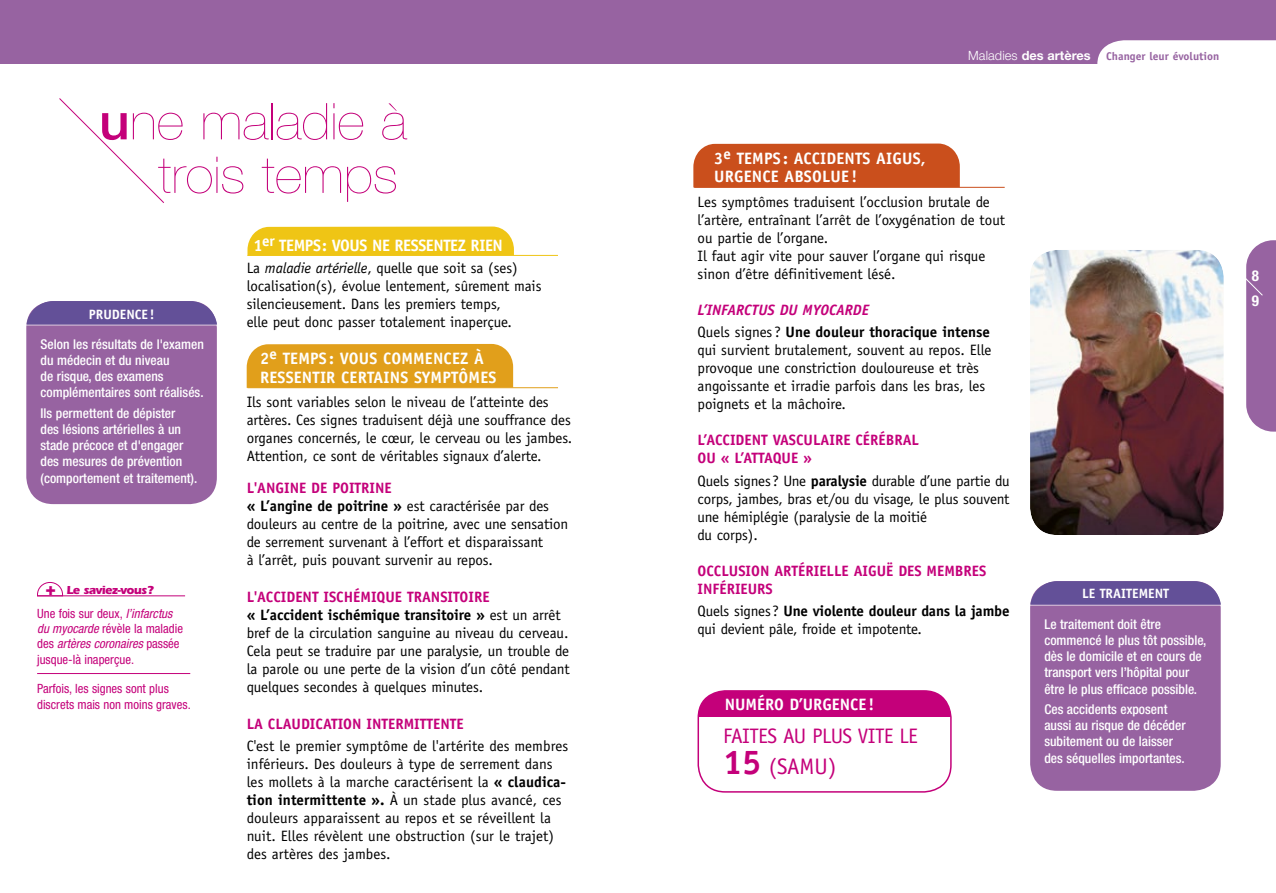
<style>
.page{position:relative;width:1276px;height:893px;background:#fff}
.page>*{position:absolute;margin:0;border:0;box-sizing:border-box;transform-origin:0 0}
.t1{font:200 50.7px/53.6px "Helvetica Neue";color:#c4007a;text-align:right;scale:1.06 1}
.t2{font:22.5px "Officina Sans";color:#c4007a}
.t3{font:21px "Officina Sans";letter-spacing:-.025em;color:#c4007a}
.t4{font:700 16.5px/19.8px "Officina Sans";letter-spacing:.01em;color:#fff}
.t5{font:700 16.5px "Officina Sans";letter-spacing:-.025em;color:#fff}
.t6{font:15px/18px "Officina Sans";letter-spacing:-.005em;color:#000}
.t7{font:700 15px/18px "Officina Sans";color:#c4007a}
.t8{font:700 15px/22.2px "Officina Sans";color:#000}
.t9{font:700 condensed 15px/25.5px "Helvetica Neue";color:#fff}
.t10{font:500 condensed 13.5px/16.2px "Helvetica Neue";color:#fff}
.t11{font:700 13.5px "Officina Sans";color:#fff}
.t12{font:condensed 12.75px/15.3px "Helvetica Neue";color:#c4007a}
.t13{font:700 12px "Itc Eras";letter-spacing:-.05em;color:#c4007a}
.t14{font:700 11.25px "Officina Sans";color:#9763a1}
.s1{font-weight:500}
.s2{font-family:"Helvetica Neue";font-weight:800;font-size:17.55px}
.s3{font-style:italic}
.s4{font-weight:700;color:#c4007a}
.s5{font-weight:700}
.s6{font-family:"Helvetica Neue";font-weight:300;font-size:12.75px;color:#fff}
.s7{font-family:"Helvetica Neue";font-size:12.75px;color:#fff}
.s8{font-style:italic;color:#c4007a}
.s9{font-weight:400}
.s10{font-weight:700;font-size:34.5px}
</style>
<div class="page">
<div style="left:0;top:0;width:638px;height:64px;background:#9763a1"></div>
<svg style="left:59px;top:98px;width:105px;height:105px"></svg>
<svg style="left:37px;top:582px;width:26px;height:15px"></svg>
<hr style="left:37px;top:595px;width:148px;height:1px;background:#c4007a">
<hr style="left:37px;top:673px;width:153px;height:1px;background:#c4007a">
<div style="left:26px;top:301px;width:191px;height:203px;background:#9763a1;border-radius:27px"></div>
<hr style="left:23px;top:324px;width:208px;height:1px;background:#fff">
<svg style="left:27px;top:301px;width:190px;height:24px;background:#6e5c9f"></svg>
<hr style="left:247px;top:387px;width:311px;height:1px;background:#e19f1b">
<div style="left:247px;top:344px;width:266px;height:44px;background:#e19f1b"></div>
<hr style="left:247px;top:255px;width:311px;height:1px;background:#efc515">
<div style="left:247px;top:227px;width:267px;height:29px;background:#efc515"></div>
<div style="left:638px;top:0;width:638px;height:64px;background:#9763a1"></div>
<svg style="left:1246px;top:240px;width:30px;height:192px;background:#9e6da7"></svg>
<svg style="left:1097px;top:40px;width:179px;height:24px;background:#faf8fa"></svg>
<div style="left:698px;top:691px;width:253px;height:25px;background:#c4007a"></div>
<div style="left:697px;top:690px;width:254px;height:103px;border:2px solid #c4007a;border-radius:27px"></div>
<div style="left:1030px;top:581px;width:190px;height:210px;background:#9763a1;border-radius:27px"></div>
<hr style="left:1026px;top:605px;width:209px;height:1px;background:#fff">
<svg style="left:1030px;top:581px;width:191px;height:24px;background:#6f5d9f"></svg>
<img style="left:1030px;top:250px;width:193px;height:285px">
<hr style="left:694px;top:187px;width:310px;height:1px;background:#ca4f1c">
<div style="left:693px;top:144px;width:267px;height:43px;background:#ca4f1c"></div>
<h1 class="t1" style="left:99px;top:94px;width:292px"><span class="s1">u</span>ne maladie à trois temps</h1>
<p class="t11" style="left:89px;top:306px;width:67px">PRUDENCE !</p>
<p class="t10" style="left:41px;top:336px;width:165px">Selon les résultats de l'examen du médecin et du niveau<br>de risque, des examens complémentaires sont réalisés.</p>
<p class="t10" style="left:41px;top:405px;width:158px">Ils permettent de dépister<br>des lésions artérielles à un stade précoce et d'engager des mesures de prévention (comportement et traitement).</p>
<p class="t13" style="left:46px;top:583px;width:110px"><span class="s2">+</span> Le saviez-vous ?</p>
<p class="t12" style="left:37px;top:606px;width:147px">Une fois sur deux, <span class="s3">l’infarctus du myocarde</span> révèle la maladie des <span class="s3">artères coronaires</span> passée jusque-là inaperçue.</p>
<p class="t12" style="left:37px;top:681px;width:155px">Parfois, les signes sont plus discrets mais non moins graves.</p>
<p class="t5" style="left:253px;top:235px;width:251px">1<sup>er</sup> TEMPS : VOUS NE RESSENTEZ RIEN</p>
<p class="t6" style="left:247px;top:259px;width:296px">La <span class="s3">maladie artérielle</span>, quelle que soit sa (ses) localisation(s), évolue lentement, sûrement mais silencieusement. Dans les premiers temps,<br>elle peut donc passer totalement inaperçue.</p>
<p class="t4" style="left:260px;top:348px;width:238px">2<sup>e</sup> TEMPS : VOUS COMMENCEZ À<br>RESSENTIR CERTAINS SYMPTÔMES</p>
<p class="t6" style="left:247px;top:393px;width:327px">Ils sont variables selon le niveau de l’atteinte des artères. Ces signes traduisent déjà une souffrance des organes concernés, le cœur, le cerveau ou les jambes.<br>Attention, ce sont de véritables signaux d’alerte.</p>
<p class="t6" style="left:247px;top:479px;width:323px"><span class="s4">L'ANGINE DE POITRINE<br></span><span class="s5">« L’angine de poitrine »</span> est caractérisée par des douleurs au centre de la poitrine, avec une sensation de serrement survenant à l’effort et disparaissant<br>à l’arrêt, puis pouvant survenir au repos.</p>
<p class="t6" style="left:247px;top:588px;width:324px"><span class="s4">L'ACCIDENT ISCHÉMIQUE TRANSITOIRE<br></span><span class="s5">« L’accident ischémique transitoire »</span> est un arrêt bref de la circulation sanguine au niveau du cerveau.<br>Cela peut se traduire par une paralysie, un trouble de la parole ou une perte de la vision d’un côté pendant quelques secondes à quelques minutes.</p>
<p class="t7" style="left:247px;top:714px;width:218px">LA CLAUDICATION INTERMITTENTE</p>
<p class="t6" style="left:247px;top:737px;width:323px">C'est le premier symptôme de l'artérite des membres inférieurs. Des douleurs à type de serrement dans les mollets à la marche caractérisent la <span class="s5">« claudica&shy;tion intermittente ».</span> À un stade plus avancé, ces douleurs apparaissent au repos et se réveillent la nuit. Elles révèlent une obstruction (sur le trajet) des artères des jambes.</p>
<p class="t14" style="left:968px;top:49px;width:253px"><span class="s6">Maladies</span> <span class="s7">des artères</span> Changer leur évolution</p>
<p class="t4" style="left:714px;top:150px;width:213px;line-height:18px">3<sup>e</sup> TEMPS : ACCIDENTS AIGUS,<br>URGENCE ABSOLUE !</p>
<p class="t6" style="left:697px;top:193px;width:309px">Les symptômes traduisent l’occlusion brutale de l’artère, entraînant l’arrêt de l’oxygénation de tout ou partie de l’organe.<br>Il faut agir vite pour sauver l’organe qui risque sinon d’être définitivement lésé.</p>
<p class="t8" style="left:697px;top:299px;width:294px"><span class="s8">L’INFARCTUS DU MYOCARDE<br></span><span class="s9">Quels signes ?</span> Une douleur thoracique intense</p>
<p class="t6" style="left:697px;top:341px;width:295px">qui survient brutalement, souvent au repos. Elle provoque une constriction douloureuse et très angoissante et irradie parfois dans les bras, les poignets et la mâchoire.</p>
<p class="t7" style="left:697px;top:431px;width:223px">L’ACCIDENT VASCULAIRE CÉRÉBRAL<br>OU « L’ATTAQUE »</p>
<p class="t6" style="left:697px;top:472px;width:314px">Quels signes ? Une <span class="s5">paralysie</span> durable d’une partie du corps, jambes, bras et/ou du visage, le plus souvent une hémiplégie (paralysie de la moitié<br>du corps).</p>
<p class="t7" style="left:697px;top:561px;width:290px">OCCLUSION ARTÉRIELLE AIGUË DES MEMBRES<br>INFÉRIEURS</p>
<p class="t6" style="left:697px;top:602px;width:313px">Quels signes ? <span class="s5">Une violente douleur dans la jambe </span>qui devient pâle, froide et impotente.</p>
<p class="t4" style="left:724px;top:694px;width:151px">NUMÉRO D’URGENCE !</p>
<h3 class="t3" style="left:723px;top:723px;width:196px">FAITES AU PLUS VITE LE</h3>
<h2 class="t2" style="left:723px;top:753px;width:115px"><span class="s10">15</span> (SAMU)</h2>
<p class="t11" style="left:1082px;top:585px;width:89px">LE TRAITEMENT</p>
<p class="t10" style="left:1044px;top:616px;width:163px">Le traitement doit être commencé le plus tôt possible, dès le domicile et en cours de transport vers l’hôpital pour être le plus efficace possible.</p>
<p class="t10" style="left:1044px;top:701px;width:143px">Ces accidents exposent aussi au risque de décéder subitement ou de laisser des séquelles importantes.</p>
<p class="t9" style="left:1251px;top:262px;width:9px">8<br>9</p>
</div>
